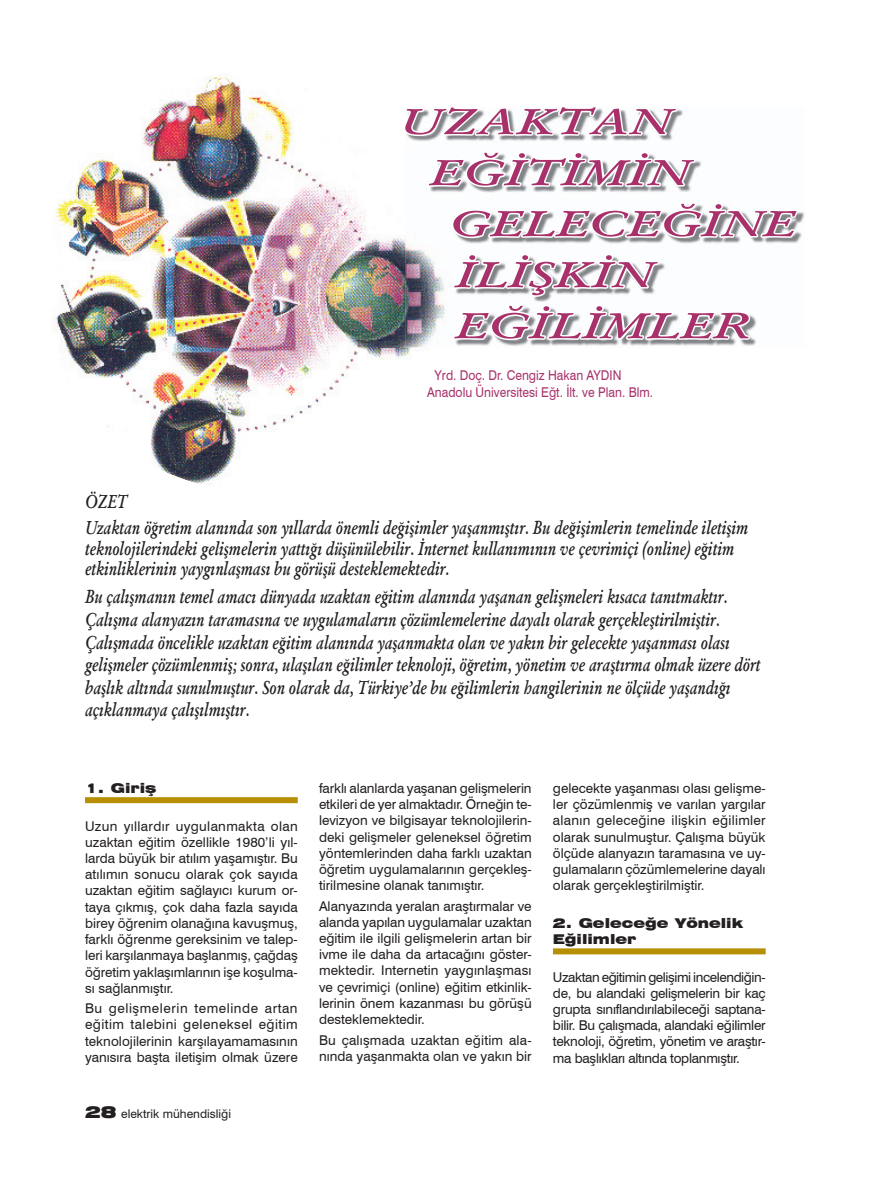
<style>
.page{position:relative;width:872px;height:1191px;background:#fff}
.page>*{position:absolute;margin:0;border:0;box-sizing:border-box;transform-origin:0 0}
.t1{font:italic 600 36px "Garamond";color:#a8316c;scale:1.45 1}
.t2{font:italic 600 36px "Garamond";color:#a8316c;scale:1.47 1}
.t3{font:italic 600 18.9px/22.6px "Garamond";color:#231f20;scale:.8 1}
.t4{font:13.5px/16.2px "Swiss 721 BT";color:#231f20;text-align:justify}
.t5{font:13.5px/16.2px "Swiss 721 BT";color:#a8316c;scale:.9 1}
.t6{font:900 expanded 13.5px/16.2px "Swiss 721 BT";color:#231f20}
.t7{font:12px "Swiss 721 BT";color:#231f20}
.s1{font-weight:900;font-stretch:expanded;font-size:16.5px}
</style>
<div class="page">
<img style="left:54px;top:73px;width:348px;height:412px">
<div style="left:85px;top:797px;width:213px;height:6px;background:#b68f04"></div>
<div style="left:553px;top:948px;width:212px;height:6px;background:#b68f04"></div>
<svg style="left:402px;top:108px;width:397px;height:250px"></svg>
<h1 class="t2" style="left:399px;top:99px;width:186px">UZAKTAN</h1>
<h1 class="t2" style="left:429px;top:150px;width:178px">EĞİTİMİN</h1>
<h1 class="t1" style="left:448px;top:201px;width:240px">GELECEĞİNE</h1>
<h1 class="t1" style="left:454px;top:252px;width:138px">İLİŞKİN</h1>
<h1 class="t1" style="left:454px;top:303px;width:206px">EĞİLİMLER</h1>
<p class="t5" style="left:427px;top:367px;width:253px;text-indent:8px">Yrd. Doç. Dr. Cengiz Hakan AYDIN<br>Anadolu Üniversitesi Eğt. İlt. ve Plan. Blm.</p>
<h2 class="t3" style="left:85px;top:488px;width:830px;line-height:26.1px">ÖZET<br>Uzaktan öğretim alanında son yıllarda önemli değişimler yaşanmıştır. Bu değişimlerin temelinde iletişim</h2>
<h2 class="t3" style="left:85px;top:538px;width:813px;line-height:20.7px">teknolojilerindeki gelişmelerin yattığı düşünülebilir. İnternet kullanımının ve çevrimiçi (online) eğitim etkinliklerinin yaygınlaşması bu görüşü desteklemektedir.</h2>
<p class="t3" style="left:85px;top:585px;width:846px">Bu çalışmanın temel amacı dünyada uzaktan eğitim alanında yaşanan gelişmeleri kısaca tanıtmaktır.<br>Çalışma alanyazın taramasına ve uygulamaların çözümlemelerine dayalı olarak gerçekleştirilmiştir.<br>Çalışmada öncelikle uzaktan eğitim alanında yaşanmakta olan ve yakın bir gelecekte yaşanması olası gelişmeler çözümlenmiş; sonra, ulaşılan eğilimler teknoloji, öğretim, yönetim ve araştırma olmak üzere dört başlık altında sunulmuştur. Son olarak da, Türkiye’de bu eğilimlerin hangilerinin ne ölçüde yaşandığı açıklanmaya çalışılmıştır.</p>
<p class="t6" style="left:85px;top:780px;width:73px">1. Giriş</p>
<p class="t4" style="left:85px;top:817px;width:214px">Uzun yıllardır uygulanmakta olan uzaktan eğitim özellikle 1980’li yıl&shy;larda büyük bir atılım yaşamıştır. Bu atılımın sonucu olarak çok sayıda uzaktan eğitim sağlayıcı kurum or&shy;taya çıkmış, çok daha fazla sayıda birey öğrenim olanağına kavuşmuş, farklı öğrenme gereksinim ve talep&shy;leri karşılanmaya başlanmış, çağdaş öğretim yaklaşımlarının işe koşulma&shy;sı sağlanmıştır.</p>
<p class="t4" style="left:85px;top:1000px;width:214px">Bu gelişmelerin temelinde artan eğitim talebini geleneksel eğitim teknolojilerinin karşılayamamasının yanısıra başta iletişim olmak üzere</p>
<p class="t7" style="left:85px;top:1107px;width:147px"><span class="s1">28</span> elektrik mühendisliği</p>
<p class="t4" style="left:319px;top:780px;width:214px">farklı alanlarda yaşanan gelişmelerin etkileri de yer almaktadır. Örneğin te&shy;levizyon ve bilgisayar teknolojilerin&shy;deki gelişmeler geleneksel öğretim yöntemlerinden daha farklı uzaktan öğretim uygulamalarının gerçekleş&shy;tirilmesine olanak tanımıştır.</p>
<p class="t4" style="left:319px;top:897px;width:214px">Alanyazında yeralan araştırmalar ve alanda yapılan uygulamalar uzaktan eğitim ile ilgili gelişmelerin artan bir ivme ile daha da artacağını göster&shy;mektedir. Internetin yaygınlaşması ve çevrimiçi (online) eğitim etkinlik&shy;lerinin önem kazanması bu görüşü desteklemektedir.</p>
<p class="t4" style="left:319px;top:1031px;width:214px">Bu çalışmada uzaktan eğitim ala&shy;nında yaşanmakta olan ve yakın bir</p>
<p class="t4" style="left:553px;top:780px;width:214px">gelecekte yaşanması olası gelişme&shy;ler çözümlenmiş ve varılan yargılar alanın geleceğine ilişkin eğilimler olarak sunulmuştur. Çalışma büyük ölçüde alanyazın taramasına ve uy&shy;gulamaların çözümlemelerine dayalı olarak gerçekleştirilmiştir.</p>
<p class="t6" style="left:553px;top:915px;width:191px">2. Geleceğe Yönelik<br>Eğilimler</p>
<p class="t4" style="left:553px;top:968px;width:214px">Uzaktan eğitimin gelişimi incelendiğin&shy;de, bu alandaki gelişmelerin bir kaç grupta sınıflandırılabileceği saptana&shy;bilir. Bu çalışmada, alandaki eğilimler teknoloji, öğretim, yönetim ve araştır&shy;ma başlıkları altında toplanmıştır.</p>
</div>
